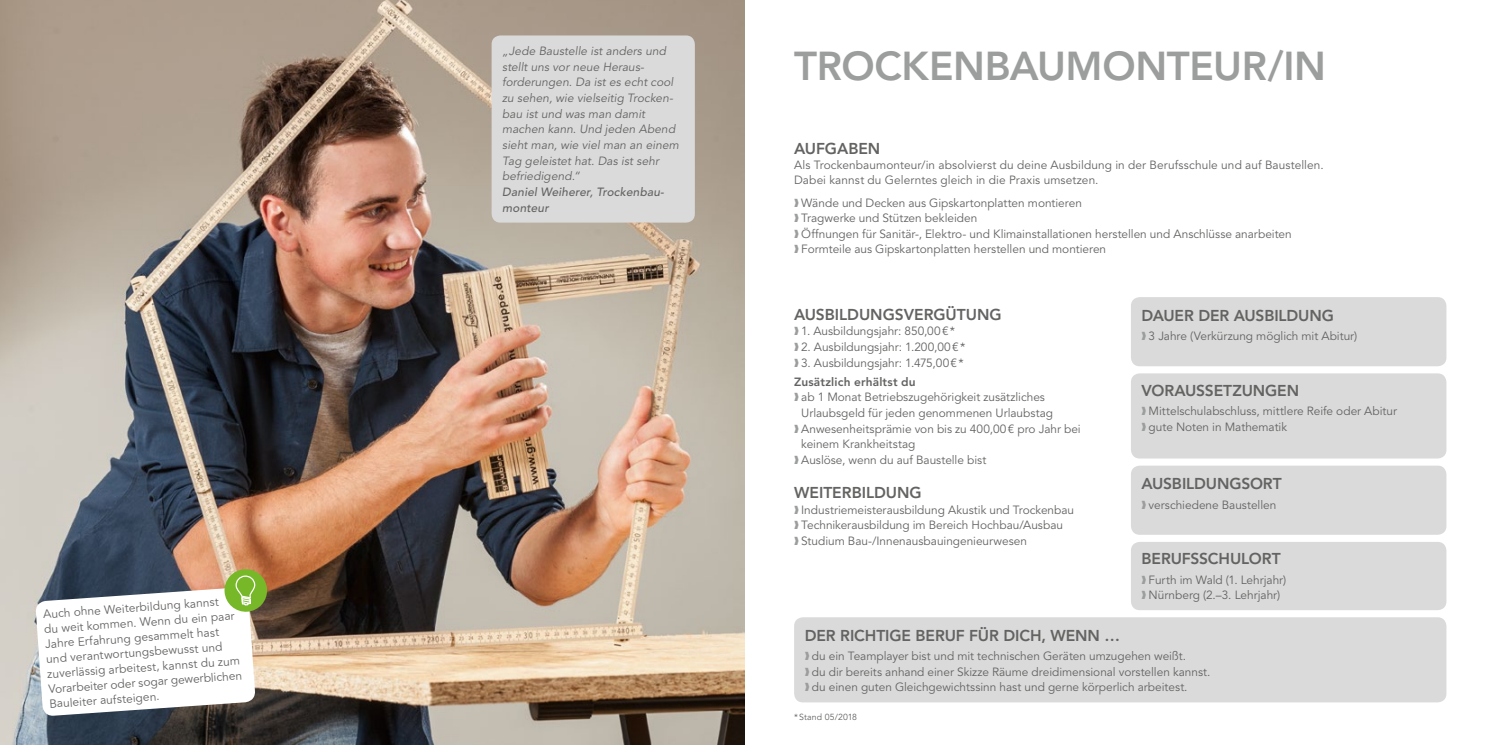
<style>
.page{position:relative;width:1489px;height:745px;background:#fff}
.page>*{position:absolute;margin:0;border:0;box-sizing:border-box;transform-origin:0 0}
.t1{font:800 40px "Avenir LT Std";letter-spacing:-.01em;color:#9c9d9d}
.t2{font:800 15.62px "Avenir LT Std";letter-spacing:-.005em;color:#636362}
.t3{font:11.88px/15.6px "Avenir LT Std";color:#636362}
.t4{font:italic 11.88px/15.6px "Avenir LT Std";letter-spacing:.005em;color:#636362}
.t5{font:italic 500 11.88px/15.6px "Avenir LT Std";letter-spacing:.015em;color:#636362}
.t6{font:800 11.88px "Avenir LT Std";letter-spacing:.015em;color:#636362}
.t7{font:8.75px "Avenir LT Std";letter-spacing:.015em;color:#636362}
.s1{color:#9c9d9d}
</style>
<div class="page">
<img style="left:0;top:0;width:744px;height:744px">
<div style="left:491px;top:35px;width:203px;height:187px;background:#dadada;border-radius:9px"></div>
<div style="left:1130px;top:465px;width:316px;height:69px;background:#dadada;border-radius:9px"></div>
<div style="left:1130px;top:541px;width:316px;height:68px;background:#dadada;border-radius:9px"></div>
<div style="left:794px;top:617px;width:652px;height:85px;background:#dadada;border-radius:9px"></div>
<div style="left:1130px;top:373px;width:316px;height:85px;background:#dadada;border-radius:9px"></div>
<div style="left:1130px;top:297px;width:316px;height:69px;background:#dadada;border-radius:9px"></div>
<svg style="left:35px;top:568px;width:233px;height:148px"></svg>
<p class="t3" style="left:43px;top:606px;width:195px;line-height:15px;rotate:-4deg">Auch ohne Weiterbildung kannst<br>du weit kommen. Wenn du ein paar<br>Jahre Erfahrung gesammelt hast und verantwortungsbewusst und zuverlässig arbeitest, kannst du zum<br>Vorarbeiter oder sogar gewerblichen<br>Bauleiter aufsteigen.</p>
<p class="t4" style="left:502px;top:43px;width:178px">„Jede Baustelle ist anders und stellt uns vor neue Heraus&shy;forderungen. Da ist es echt cool zu sehen, wie vielseitig Trocken&shy;bau ist und was man damit machen kann. Und jeden Abend sieht man, wie viel man an einem<br>Tag geleistet hat. Das ist sehr befriedigend.“</p>
<p class="t5" style="left:502px;top:184px;width:163px">Daniel Weiherer, Trockenbau&shy;monteur</p>
<h1 class="t1" style="left:794px;top:42px;width:533px">TROCKENBAUMONTEUR/IN</h1>
<h2 class="t2" style="left:794px;top:139px;width:88px">AUFGABEN</h2>
<p class="t3" style="left:794px;top:157px;width:531px;line-height:15px">Als Trockenbaumonteur/in absolvierst du deine Ausbildung in der Berufsschule und auf Baustellen.<br>Dabei kannst du Gelerntes gleich in die Praxis umsetzen.</p>
<p class="t3" style="left:794px;top:195px;width:499px"><span class="s1">❱</span> Wände und Decken aus Gipskartonplatten montieren<br><span class="s1">❱</span> Tragwerke und Stützen bekleiden<br><span class="s1">❱</span> Öffnungen für Sanitär-, Elektro- und Klimainstallationen herstellen und Anschlüsse anarbeiten <span class="s1">❱</span> Formteile aus Gipskartonplatten herstellen und montieren</p>
<h2 class="t2" style="left:794px;top:305px;width:209px">AUSBILDUNGSVERGÜTUNG</h2>
<p class="t3" style="left:794px;top:323px;width:173px"><span class="s1">❱</span> 1. Ausbildungsjahr: 850,00€*<br><span class="s1">❱</span> 2. Ausbildungsjahr: 1.200,00€* <span class="s1">❱</span> 3. Ausbildungsjahr: 1.475,00€*</p>
<p class="t6" style="left:794px;top:374px;width:123px">ZUSÄTZLICH ERHÄLTST DU</p>
<p class="t3" style="left:794px;top:389px;width:252px"><span class="s1">❱</span> ab 1 Monat Betriebszugehörigkeit zusätzliches</p>
<p class="t3" style="left:801px;top:405px;width:253px">Urlaubsgeld für jeden genommenen Urlaubstag</p>
<p class="t3" style="left:794px;top:421px;width:288px"><span class="s1">❱</span> Anwesenheitsprämie von bis zu 400,00€ pro Jahr bei</p>
<p class="t3" style="left:801px;top:436px;width:116px">keinem Krankheitstag</p>
<p class="t3" style="left:794px;top:452px;width:194px"><span class="s1">❱</span> Auslöse, wenn du auf Baustelle bist</p>
<h2 class="t2" style="left:794px;top:483px;width:129px">WEITERBILDUNG</h2>
<p class="t3" style="left:794px;top:501px;width:281px"><span class="s1">❱</span> Industriemeisterausbildung Akustik und Trockenbau <span class="s1">❱</span> Technikerausbildung im Bereich Hochbau/Ausbau<br><span class="s1">❱</span> Studium Bau-/Innenausbauingenieurwesen</p>
<h2 class="t2" style="left:1141px;top:306px;width:194px">DAUER DER AUSBILDUNG</h2>
<p class="t3" style="left:1141px;top:328px;width:217px"><span class="s1">❱</span> 3 Jahre (Verkürzung möglich mit Abitur)</p>
<h2 class="t2" style="left:1141px;top:381px;width:159px">VORAUSSETZUNGEN</h2>
<p class="t3" style="left:1141px;top:403px;width:257px"><span class="s1">❱</span> Mittelschulabschluss, mittlere Reife oder Abitur <span class="s1">❱</span> gute Noten in Mathematik</p>
<h2 class="t2" style="left:1141px;top:474px;width:142px">AUSBILDUNGSORT</h2>
<p class="t3" style="left:1141px;top:496px;width:136px"><span class="s1">❱</span> verschiedene Baustellen</p>
<h2 class="t2" style="left:1141px;top:549px;width:141px">BERUFSSCHULORT</h2>
<p class="t3" style="left:1141px;top:571px;width:146px"><span class="s1">❱</span> Furth im Wald (1. Lehrjahr) <span class="s1">❱</span> Nürnberg (2.–3. Lehrjahr)</p>
<h2 class="t2" style="left:804px;top:626px;width:317px">DER RICHTIGE BERUF FÜR DICH, WENN …</h2>
<p class="t3" style="left:804px;top:648px;width:407px"><span class="s1">❱</span> du ein Teamplayer bist und mit technischen Geräten umzugehen weißt.<br><span class="s1">❱</span> du dir bereits anhand einer Skizze Räume dreidimensional vorstellen kannst. <span class="s1">❱</span> du einen guten Gleichgewichtssinn hast und gerne körperlich arbeitest.</p>
<p class="t7" style="left:794px;top:711px;width:64px">* Stand 05/2018</p>
</div>
